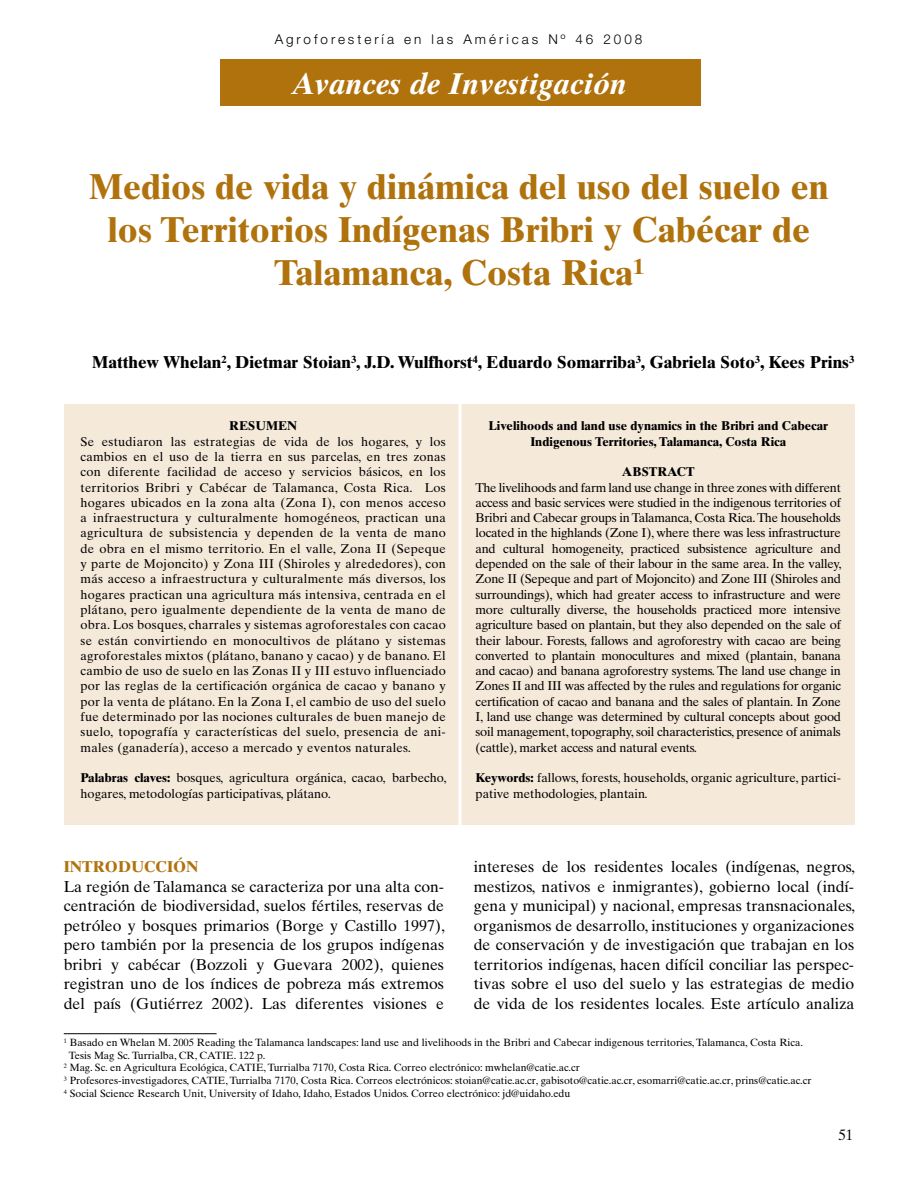
<style>
.page{position:relative;width:918px;height:1179px;background:#fff}
.page>*{position:absolute;margin:0;border:0;box-sizing:border-box;transform-origin:0 0}
.t1{font:700 36px/43.2px "Times Ten";color:#b0720d;text-align:center}
.t2{font:italic 700 30px "Times Ten";color:#fff}
.t3{font:700 17.25px "Times Ten";color:#000}
.t4{font:15.75px/19.5px "Times Ten";color:#000;text-align:justify}
.t5{font:700 15.75px "Times Ten";color:#b0720d}
.t6{font:15px "Times Ten";color:#000}
.t7{font:300 13.5px "Helvetica Neue";letter-spacing:.22em;color:#000}
.t8{font:12.75px/15.3px "Times Ten";color:#000;text-align:justify}
.t9{font:700 12.75px/15.3px "Times Ten";color:#000;text-align:center}
.t10{font:10.5px "Times Ten";color:#000}
.s1{font-weight:700}
.s2{font-style:italic}
.s3{color:#3953a4}
</style>
<div class="page">
<div style="left:220px;top:60px;width:480px;height:46px;background:#b0720d"></div>
<div style="left:64px;top:404px;width:790px;height:421px;background:#f5e9da"></div>
<hr style="left:458px;top:399px;width:3px;height:458px;background:#fff">
<hr style="left:64px;top:1033px;width:153px;height:1px;background:#000">
<p class="t7" style="left:275px;top:31px;width:369px">Agroforestería en las Américas Nº 46 2008</p>
<h2 class="t2" style="left:292px;top:66px;width:336px">Avances de Investigación</h2>
<h1 class="t1" style="left:89px;top:164px;width:741px">Medios de vida y dinámica del uso del suelo en los Territorios Indígenas Bribri y Cabécar de<br>Talamanca, Costa Rica<sup>1</sup></h1>
<h3 class="t3" style="left:92px;top:351px;width:764px">Matthew Whelan<sup>2</sup>, Dietmar Stoian<sup>3</sup>, J.D. Wulfhorst<sup>4</sup>, Eduardo Somarriba<sup>3</sup>, Gabriela Soto<sup>3</sup>, Kees Prins<sup>3</sup></h3>
<p class="t9" style="left:229px;top:418px;width:69px">RESUMEN</p>
<p class="t8" style="left:81px;top:434px;width:367px">Se estudiaron las estrategias de vida de los hogares, y los cambios en el uso de la tierra en sus parcelas, en tres zonas con diferente facilidad de acceso y servicios básicos, en los territorios Bribri y Cabécar de Talamanca, Costa Rica. Los hogares ubicados en la zona alta (Zona I), con menos acceso a infraestructura y culturalmente homogéneos, practican una agricultura de subsistencia y dependen de la venta de mano de obra en el mismo territorio. En el valle, Zona II (Sepeque y parte de Mojoncito) y Zona III (Shiroles y alrededores), con más acceso a infraestructura y culturalmente más diversos, los hogares practican una agricultura más intensiva, centrada en el plátano, pero igualmente dependiente de la venta de mano de obra. Los bosques, charrales y sistemas agroforestales con cacao se están convirtiendo en monocultivos de plátano y sistemas agroforestales mixtos (plátano, banano y cacao) y de banano. El cambio de uso de suelo en las Zonas II y III estuvo influenciado por las reglas de la certificación orgánica de cacao y banano y por la venta de plátano. En la Zona I, el cambio de uso del suelo fue determinado por las nociones culturales de buen manejo de suelo, topografía y características del suelo, presencia de ani&shy;males (ganadería), acceso a mercado y eventos naturales.</p>
<p class="t8" style="left:81px;top:770px;width:368px"><span class="s1">Palabras claves:</span> bosques, agricultura orgánica, cacao, barbecho, hogares, metodologías participativas, plátano.</p>
<p class="t9" style="left:488px;top:418px;width:341px">Livelihoods and land use dynamics in the Bribri and Cabecar<br>Indigenous Territories, Talamanca, Costa Rica</p>
<p class="t9" style="left:622px;top:464px;width:74px">ABSTRACT</p>
<p class="t8" style="left:476px;top:479px;width:368px">The livelihoods and farm land use change in three zones with different access and basic services were studied in the indigenous territories of Bribri and Cabecar groups in Talamanca, Costa Rica. The households located in the highlands (Zone I), where there was less infrastructure and cultural homogeneity, practiced subsistence agriculture and depended on the sale of their labour in the same area. In the valley, Zone II (Sepeque and part of Mojoncito) and Zone III (Shiroles and surroundings), which had greater access to infrastructure and were more culturally diverse, the households practiced more intensive agriculture based on plantain, but they also depended on the sale of their labour. Forests, fallows and agroforestry with cacao are being converted to plantain monocultures and mixed (plantain, banana and cacao) and banana agroforestry systems. The land use change in Zones II and III was affected by the rules and regulations for organic certification of cacao and banana and the sales of plantain. In Zone I, land use change was determined by cultural concepts about good soil management, topography, soil characteristics, presence of animals (cattle), market access and natural events.</p>
<p class="t8" style="left:476px;top:770px;width:367px"><span class="s1">Keywords:</span> fallows, forests, households, organic agriculture, partici&shy;pative methodologies, plantain<span class="s2">.</span></p>
<p class="t5" style="left:64px;top:857px;width:136px">INTRODUCCIÓN</p>
<p class="t4" style="left:64px;top:877px;width:383px">La región de Talamanca se caracteriza por una alta con&shy;centración de biodiversidad, suelos fértiles, reservas de petróleo y bosques primarios (Borge y Castillo 1997), pero también por la presencia de los grupos indígenas bribri y cabécar (Bozzoli y Guevara 2002), quienes registran uno de los índices de pobreza más extremos del país (Gutiérrez 2002). Las diferentes visiones e</p>
<p class="t4" style="left:474px;top:857px;width:383px">intereses de los residentes locales (indígenas, negros, mestizos, nativos e inmigrantes), gobierno local (indí&shy;gena y municipal) y nacional, empresas transnacionales, organismos de desarrollo, instituciones y organizaciones de conservación y de investigación que trabajan en los territorios indígenas, hacen difícil conciliar las perspec&shy;tivas sobre el uso del suelo y las estrategias de medio de vida de los residentes locales<span class="s3">.</span> Este artículo analiza</p>
<p class="t10" style="left:64px;top:1036px;width:741px"><sup>1</sup> Basado en Whelan M. 2005 Reading the Talamanca landscapes: land use and livelihoods in the Bribri and Cabecar indigenous territories, Talamanca, Costa Rica.</p>
<p class="t10" style="left:69px;top:1049px;width:198px">Tesis Mag Sc. Turrialba, CR, CATIE. 122 p.</p>
<p class="t10" style="left:64px;top:1062px;width:518px"><sup>2</sup> Mag. Sc. en Agricultura Ecológica, CATIE, Turrialba 7170, Costa Rica. Correo electrónico: mwhelan@catie.ac.cr</p>
<p class="t10" style="left:64px;top:1074px;width:749px"><sup>3</sup> Profesores-investigadores, CATIE, Turrialba 7170, Costa Rica. Correos electrónicos: stoian@catie.ac.cr, gabisoto@catie.ac.cr, esomarri@catie.ac.cr, prins@catie.ac.cr</p>
<p class="t10" style="left:64px;top:1087px;width:508px"><sup>4</sup> Social Science Research Unit, University of Idaho, Idaho, Estados Unidos. Correo electrónico: jd@uidaho.edu</p>
<p class="t6" style="left:838px;top:1126px;width:16px">51</p>
</div>
